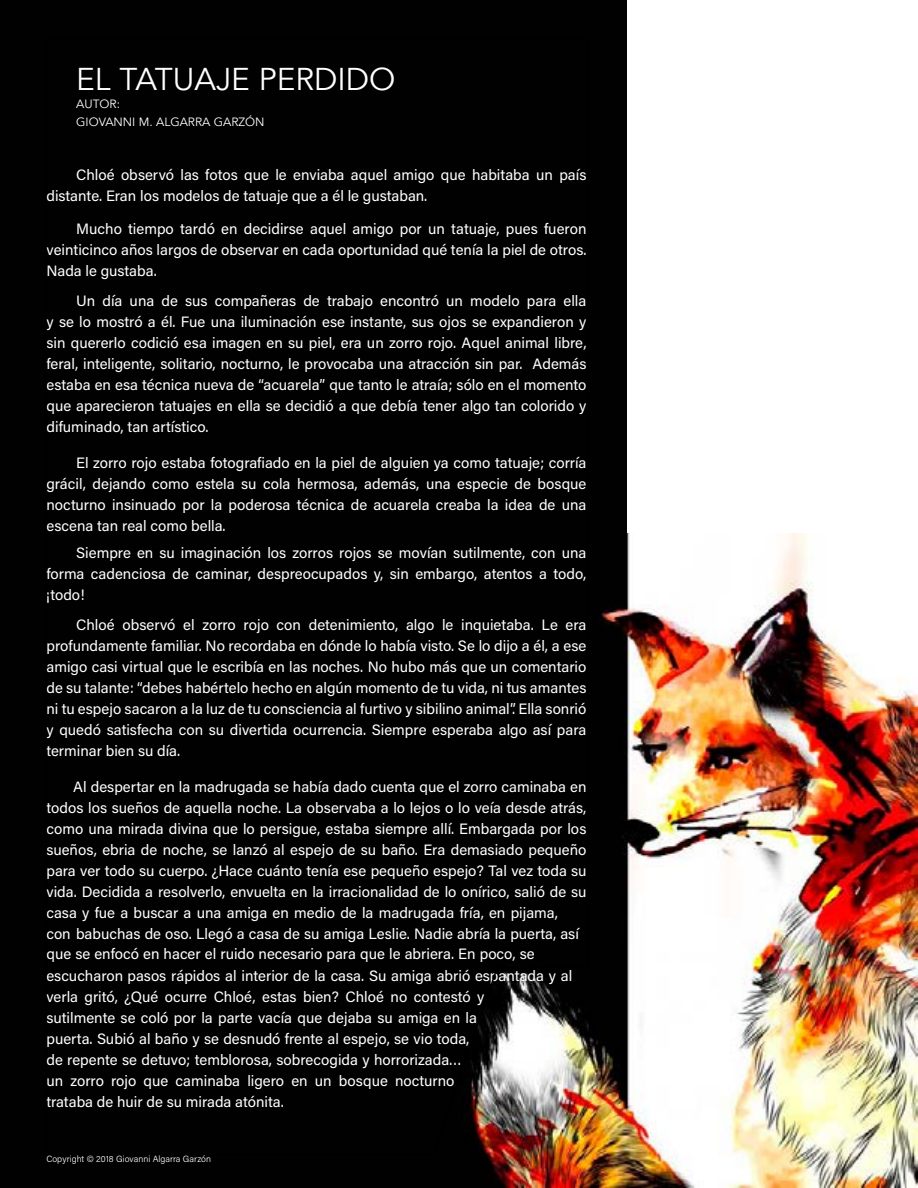
<style>
.page{position:relative;width:918px;height:1188px;background:#fff}
.page>*{position:absolute;margin:0;border:0;box-sizing:border-box;transform-origin:0 0}
.t1{font:31.5px "Avenir";color:#fff}
.t2{font:15px/21px "Acumin Pro";color:#fff;text-align:justify}
.t3{font:12px/18px "Avenir";color:#fff}
.t4{font:300 9px "Acumin Pro";color:#fff}
</style>
<div class="page">
<div style="left:0;top:0;width:627px;height:1089px;background:#010101"></div>
<img style="left:0;top:533px;width:918px;height:655px">
<svg style="left:44px;top:533px;width:545px;height:623px"></svg>
<h1 class="t1" style="left:76px;top:60px;width:321px">EL TATUAJE PERDIDO</h1>
<p class="t3" style="left:76px;top:95px;width:190px">AUTOR:<br>GIOVANNI M. ALGARRA GARZÓN</p>
<p class="t2" style="left:46px;top:164px;width:542px;text-indent:30px">Chloé observó las fotos que le enviaba aquel amigo que habitaba un país distante. Eran los modelos de tatuaje que a él le gustaban.</p>
<p class="t2" style="left:46px;top:218px;width:542px;text-indent:30px">Mucho tiempo tardó en decidirse aquel amigo por un tatuaje, pues fueron veinticinco años largos de observar en cada oportunidad qué tenía la piel de otros.<br>Nada le gustaba.</p>
<p class="t2" style="left:46px;top:290px;width:542px;text-indent:30px">Un día una de sus compañeras de trabajo encontró un modelo para ella y se lo mostró a él. Fue una iluminación ese instante, sus ojos se expandieron y sin quererlo codició esa imagen en su piel, era un zorro rojo. Aquel animal libre, feral, inteligente, solitario, nocturno, le provocaba una atracción sin par. Además estaba en esa técnica nueva de “acuarela” que tanto le atraía; sólo en el momento que aparecieron tatuajes en ella se decidió a que debía tener algo tan colorido y difuminado, tan artístico.</p>
<p class="t2" style="left:46px;top:452px;width:542px;text-indent:30px">El zorro rojo estaba fotografiado en la piel de alguien ya como tatuaje; corría grácil, dejando como estela su cola hermosa, además, una especie de bosque nocturno insinuado por la poderosa técnica de acuarela creaba la idea de una escena tan real como bella.</p>
<p class="t2" style="left:46px;top:542px;width:542px;text-indent:30px">Siempre en su imaginación los zorros rojos se movían sutilmente, con una forma cadenciosa de caminar, despreocupados y, sin embargo, atentos a todo, ¡todo!</p>
<p class="t2" style="left:46px;top:614px;width:542px;text-indent:30px">Chloé observó el zorro rojo con detenimiento, algo le inquietaba. Le era profundamente familiar. No recordaba en dónde lo había visto. Se lo dijo a él, a ese amigo casi virtual que le escribía en las noches. No hubo más que un comentario de su talante: “debes habértelo hecho en algún momento de tu vida, ni tus amantes ni tu espejo sacaron a la luz de tu consciencia al furtivo y sibilino animal”. Ella sonrió y quedó satisfecha con su divertida ocurrencia. Siempre esperaba algo así para terminar bien su día.</p>
<p class="t2" style="left:46px;top:776px;width:542px;text-align:left;text-indent:27px">Al despertar en la madrugada se había dado cuenta que el zorro caminaba en todos los sueños de aquella noche. La observaba a lo lejos o lo veía desde atrás, como una mirada divina que lo persigue, estaba siempre allí. Embargada por los sueños, ebria de noche, se lanzó al espejo de su baño. Era demasiado pequeño para ver todo su cuerpo. ¿Hace cuánto tenía ese pequeño espejo? Tal vez toda su vida. Decidida a resolverlo, envuelta en la irracionalidad de lo onírico, salió de su casa y fue a buscar a una amiga en medio de la madrugada fría, en pijama,<br>con babuchas de oso. Llegó a casa de su amiga Leslie. Nadie abría la puerta, así que se enfocó en hacer el ruido necesario para que le abriera. En poco, se</p>
<p class="t2" style="left:46px;top:965px;width:527px;text-align:left">escucharon pasos rápidos al interior de la casa. Su amiga abrió espantada y al verla gritó, ¿Qué ocurre Chloé, estas bien? Chloé no contestó y<br>sutilmente se coló por la parte vacía que dejaba su amiga en la<br>puerta. Subió al baño y se desnudó frente al espejo, se vio toda,<br>de repente se detuvo; temblorosa, sobrecogida y horrorizada…<br>un zorro rojo que caminaba ligero en un bosque nocturno<br>trataba de huir de su mirada atónita.</p>
<p class="t4" style="left:46px;top:1153px;width:166px">Copyright © 2018 Giovanni Algarra Garzón</p>
</div>
